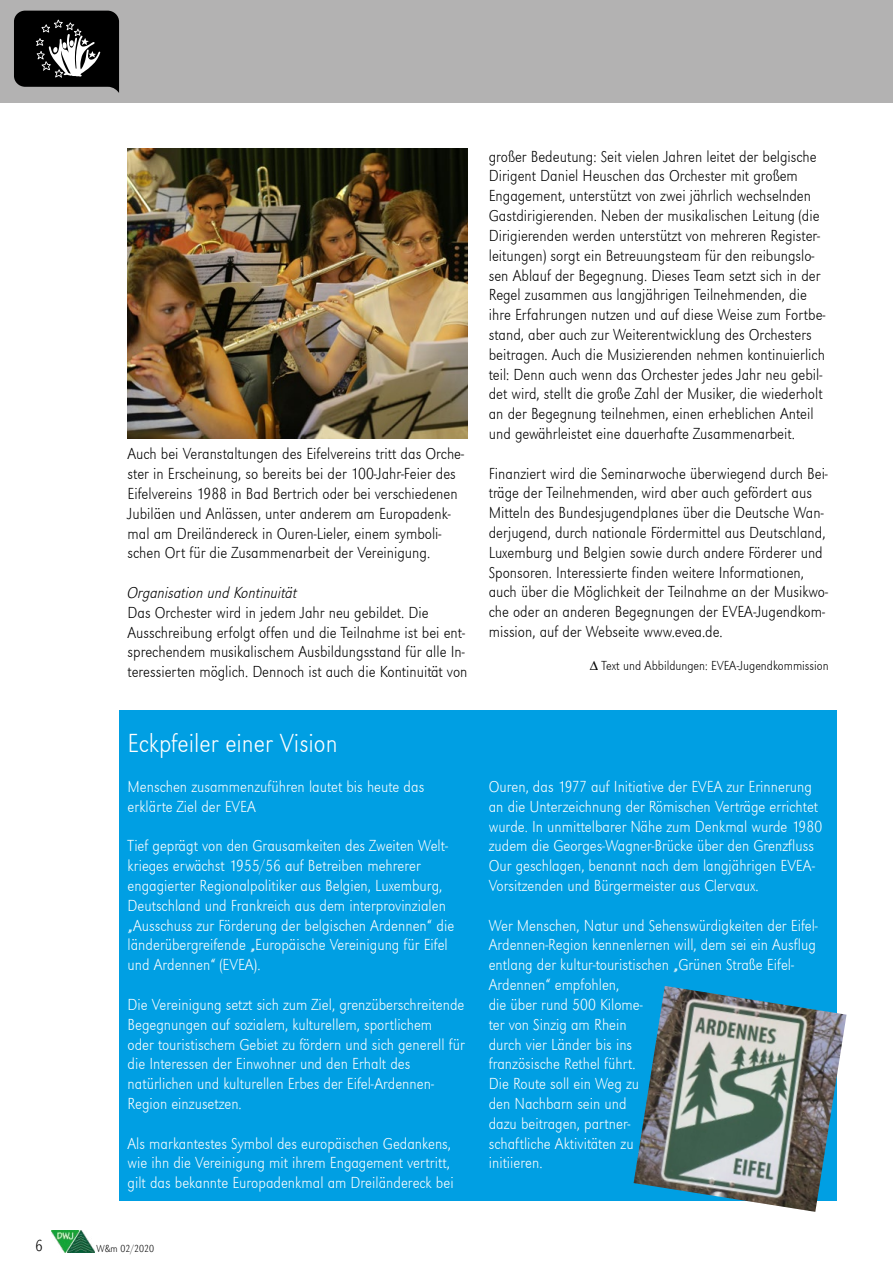
<style>
.page{position:relative;width:893px;height:1263px;background:#fff}
.page>*{position:absolute;margin:0;border:0;box-sizing:border-box;transform-origin:0 0}
.t1{font:27px "URW Grotesk T Extr Ligh Extr Narr";color:#fff}
.t2{font:16.5px/19.8px "URW Grotesk T Extr Ligh Extr Narr";color:#000}
.t3{font:16.5px/19.8px "URW Grotesk T Extr Ligh Extr Narr";color:#fff}
.t4{font:16.5px "URW Grotesk T Extr Ligh Extr Narr Obli";color:#000}
.t5{font:13.5px "URW Grotesk T Extr Ligh Extr Narr";color:#000}
.t6{font:10.5px "URW Grotesk T Extr Ligh Extr Narr";color:#000}
</style>
<div class="page">
<img style="left:51px;top:1230px;width:43px;height:22px">
<div style="left:0;top:0;width:893px;height:102px;background:#b3b2b2"></div>
<div style="left:120px;top:710px;width:717px;height:490px;background:#009fe3"></div>
<svg style="left:14px;top:11px;width:105px;height:82px;background:#303030"></svg>
<img style="left:634px;top:986px;width:212px;height:226px">
<img style="left:128px;top:149px;width:339px;height:289px">
<p class="t2" style="left:128px;top:444px;width:338px">Auch bei Veranstaltungen des Eifelvereins tritt das Orche&shy;ster in Erscheinung, so bereits bei der 100-Jahr-Feier des Eifelvereins 1988 in Bad Bertrich oder bei verschiedenen Jubiläen und Anlässen, unter anderem am Europadenk&shy;mal am Dreiländereck in Ouren-Lieler, einem symboli&shy;schen Ort für die Zusammenarbeit der Vereinigung.</p>
<p class="t4" style="left:128px;top:583px;width:171px">Organisation und Kontinuität</p>
<p class="t2" style="left:128px;top:602px;width:341px">Das Orchester wird in jedem Jahr neu gebildet. Die Ausschreibung erfolgt offen und die Teilnahme ist bei ent&shy;sprechendem musikalischem Ausbildungsstand für alle In&shy;teressierten möglich. Dennoch ist auch die Kontinuität von</p>
<h1 class="t1" style="left:128px;top:728px;width:212px">Eckpfeiler einer Vision</h1>
<p class="t3" style="left:128px;top:776px;width:298px">Menschen zusammenzuführen lautet bis heute das erklärte Ziel der EVEA</p>
<p class="t3" style="left:128px;top:836px;width:328px">Tief geprägt von den Grausamkeiten des Zweiten Welt&shy;krieges erwächst 1955/56 auf Betreiben mehrerer engagierter Regionalpolitiker aus Belgien, Luxemburg, Deutschland und Frankreich aus dem interprovinzialen „Ausschuss zur Förderung der belgischen Ardennen“ die länderübergreifende „Europäische Vereinigung für Eifel und Ardennen“ (EVEA).</p>
<p class="t3" style="left:128px;top:994px;width:339px">Die Vereinigung setzt sich zum Ziel, grenzüberschreitende Begegnungen auf sozialem, kulturellem, sportlichem<br>oder touristischem Gebiet zu fördern und sich generell für die Interessen der Einwohner und den Erhalt des natürlichen und kulturellen Erbes der Eifel-Ardennen-Region einzusetzen.</p>
<p class="t3" style="left:128px;top:1133px;width:328px">Als markantestes Symbol des europäischen Gedankens, wie ihn die Vereinigung mit ihrem Engagement vertritt, gilt das bekannte Europadenkmal am Dreiländereck bei</p>
<p class="t2" style="left:35px;top:1235px;width:9px">6</p>
<p class="t6" style="left:97px;top:1242px;width:59px">W&amp;m 02/2020</p>
<p class="t2" style="left:489px;top:146px;width:338px">großer Bedeutung: Seit vielen Jahren leitet der belgische Dirigent Daniel Heuschen das Orchester mit großem Engagement, unterstützt von zwei jährlich wechselnden Gastdirigierenden. Neben der musikalischen Leitung (die Dirigierenden werden unterstützt von mehreren Register&shy;leitungen) sorgt ein Betreuungsteam für den reibungslo&shy;sen Ablauf der Begegnung. Dieses Team setzt sich in der Regel zusammen aus langjährigen Teilnehmenden, die ihre Erfahrungen nutzen und auf diese Weise zum Fortbe&shy;stand, aber auch zur Weiterentwicklung des Orchesters beitragen. Auch die Musizierenden nehmen kontinuierlich teil: Denn auch wenn das Orchester jedes Jahr neu gebil&shy;det wird, stellt die große Zahl der Musiker, die wiederholt an der Begegnung teilnehmen, einen erheblichen Anteil und gewährleistet eine dauerhafte Zusammenarbeit.</p>
<p class="t2" style="left:489px;top:463px;width:341px">Finanziert wird die Seminarwoche überwiegend durch Bei&shy;träge der Teilnehmenden, wird aber auch gefördert aus Mitteln des Bundesjugendplanes über die Deutsche Wan&shy;derjugend, durch nationale Fördermittel aus Deutschland, Luxemburg und Belgien sowie durch andere Förderer und Sponsoren. Interessierte finden weitere Informationen, auch über die Möglichkeit der Teilnahme an der Musikwo&shy;che oder an anderen Begegnungen der EVEA-Jugendkom&shy;mission, auf der Webseite www.evea.de.</p>
<p class="t5" style="left:590px;top:658px;width:240px">∆ Text und Abbildungen: EVEA-Jugendkommission</p>
<p class="t3" style="left:489px;top:776px;width:335px">Ouren, das 1977 auf Initiative der EVEA zur Erinnerung an die Unterzeichnung der Römischen Verträge errichtet wurde. In unmittelbarer Nähe zum Denkmal wurde 1980 zudem die Georges-Wagner-Brücke über den Grenzfluss Our geschlagen, benannt nach dem langjährigen EVEA-Vorsitzenden und Bürgermeister aus Clervaux.</p>
<p class="t3" style="left:489px;top:915px;width:331px">Wer Menschen, Natur und Sehenswürdigkeiten der Eifel-<br>Ardennen-Region kennenlernen will, dem sei ein Ausflug entlang der kultur-touristischen „Grünen Straße Eifel-<br>Ardennen“ empfohlen,<br>die über rund 500 Kilome-<br>ter von Sinzig am Rhein<br>durch vier Länder bis ins<br>französische Rethel führt.<br>Die Route soll ein Weg zu<br>den Nachbarn sein und<br>dazu beitragen, partner-<br>schaftliche Aktivitäten zu<br>initiieren.</p>
</div>
